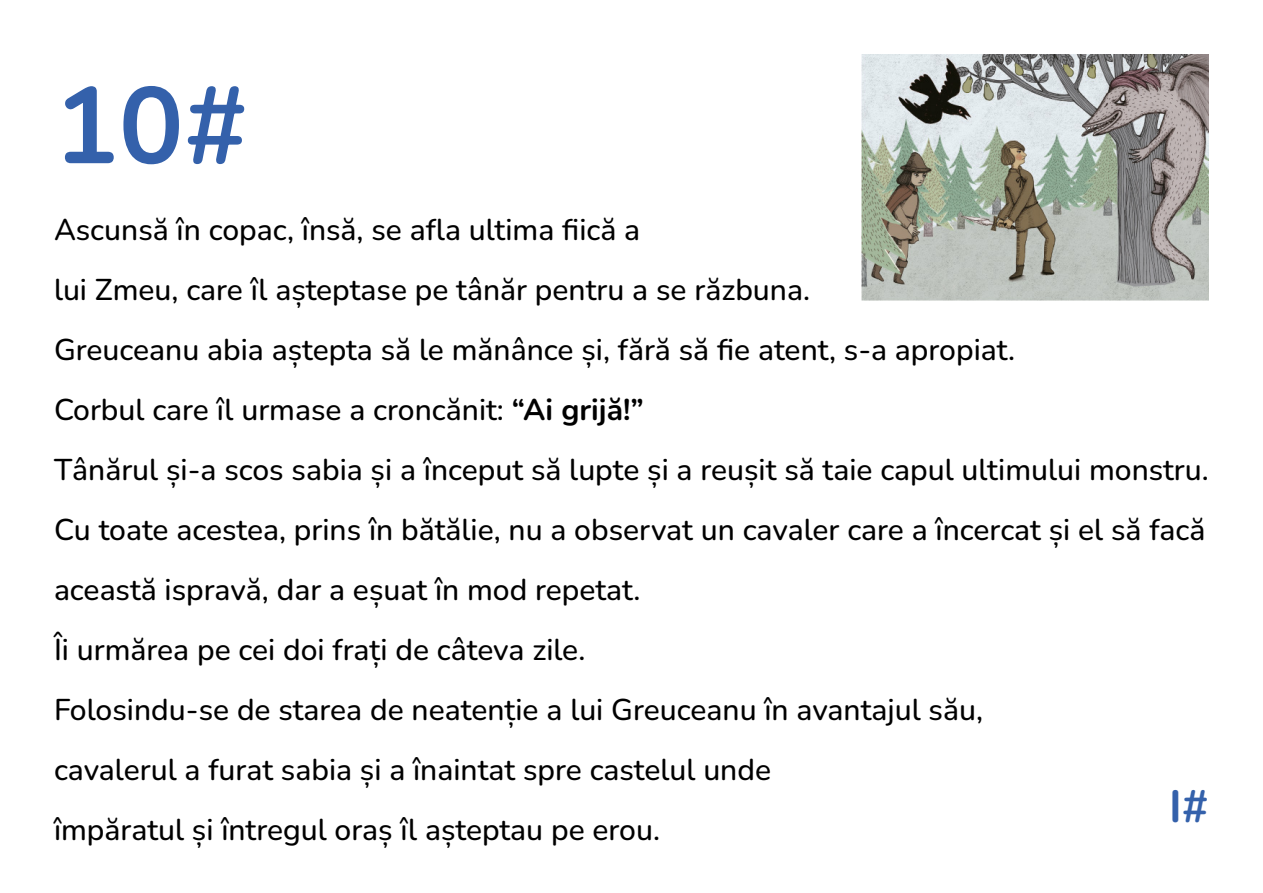
<style>
.page{position:relative;width:1263px;height:893px;background:#fff}
.page>*{position:absolute;margin:0;border:0;box-sizing:border-box;transform-origin:0 0}
.Number{font:700 108px "Nunito";color:#3461ab}
.Letter{font:700 45px "Nunito";color:#3461ab}
.Current_Text{font:500 30px/60px "Nunito";color:#000}
.s1{font-weight:700}
</style>
<div class="page">
<img style="left:861px;top:54px;width:348px;height:246px">
<p class="Number" style="left:54px;top:49px;width:196px">10#</p>
<p class="Current_Text" style="left:54px;top:198px;width:588px">Ascunsă în copac, însă, se afla ultima fiică a</p>
<p class="Current_Text" style="left:54px;top:258px;width:757px">lui Zmeu, care îl așteptase pe tânăr pentru a se răzbuna.</p>
<p class="Current_Text" style="left:54px;top:318px;width:962px">Greuceanu abia aștepta să le mănânce și, fără să fie atent, s-a apropiat.</p>
<p class="Current_Text" style="left:54px;top:378px;width:591px">Corbul care îl urmase a croncănit: <span class="s1">“Ai grijă!”</span></p>
<p class="Current_Text" style="left:54px;top:438px;width:1156px">Tânărul și-a scos sabia și a început să lupte și a reușit să taie capul ultimului monstru.</p>
<p class="Current_Text" style="left:54px;top:498px;width:1153px">Cu toate acestea, prins în bătălie, nu a observat un cavaler care a încercat și el să facă această ispravă, dar a eșuat în mod repetat.</p>
<p class="Current_Text" style="left:54px;top:618px;width:533px">Îi urmărea pe cei doi frați de câteva zile.</p>
<p class="Current_Text" style="left:54px;top:678px;width:930px">Folosindu-se de starea de neatenție a lui Greuceanu în avantajul său, cavalerul a furat sabia și a înaintat spre castelul unde</p>
<p class="Current_Text" style="left:54px;top:798px;width:607px">împăratul și întregul oraș îl așteptau pe erou.</p>
<p class="Letter" style="left:1169px;top:774px;width:41px">I#</p>
</div>
